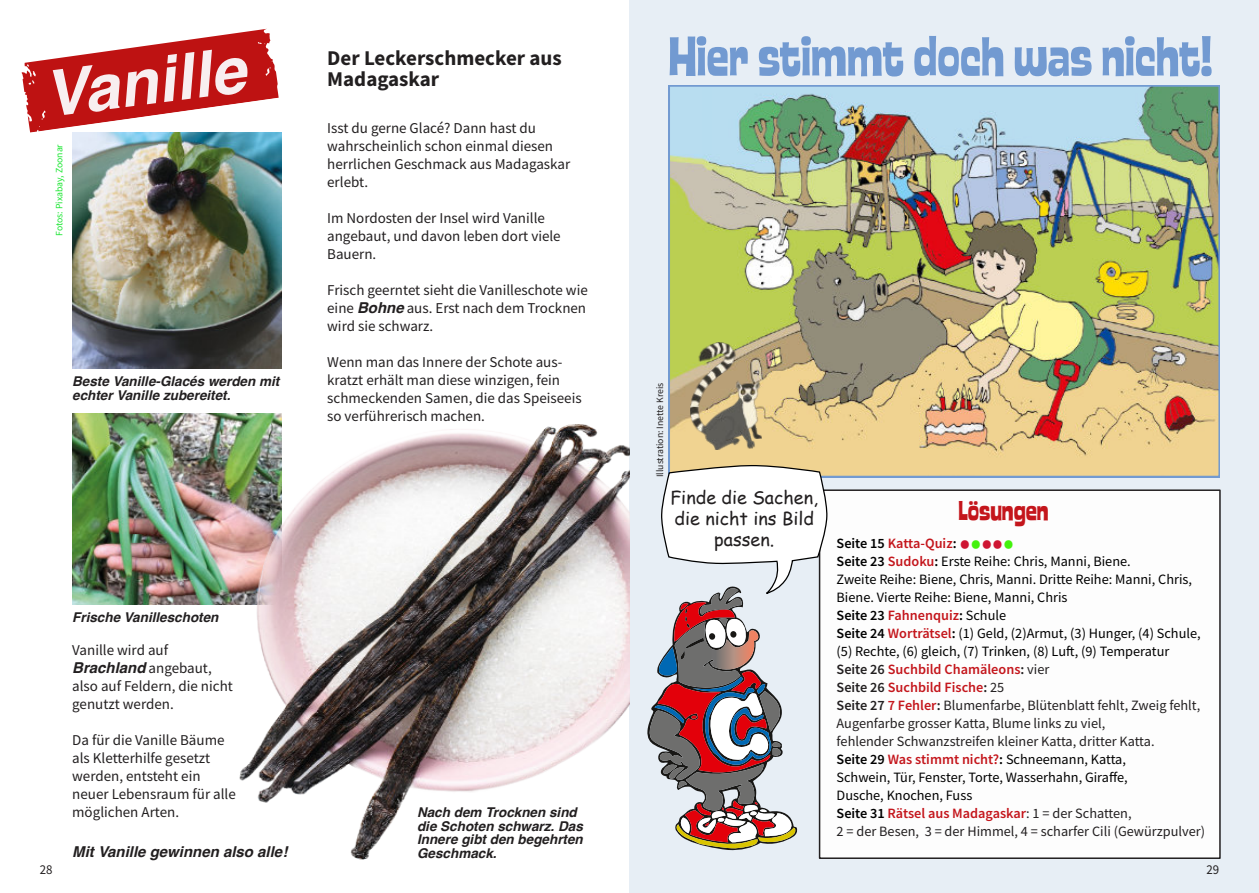
<style>
.page{position:relative;width:1259px;height:893px;background:#fff}
.page>*{position:absolute;margin:0;border:0;box-sizing:border-box;transform-origin:0 0}
.t1{font:italic 700 63.75px "Helvetica";color:#f8eef0}
.t2{font:54px "Ed Interlock";color:#729ad1}
.t3{font:36px "Source Sans Pro";color:#ce1532}
.t4{font:27px "Ed Interlock";color:#c4161c}
.t5{font:700 21px/21px "Source Sans Pro";color:#221f20}
.t6{font:18px/21px "Comic Sans MS";color:#221f20;text-align:center}
.t7{font:15px/18px "Source Sans Pro";color:#221f20}
.t8{font:italic 700 15px "Helvetica";color:#221f20}
.t9{font:14.25px/18px "Source Sans Pro";color:#000}
.t10{font:600 14.25px "Source Sans Pro";color:#c4161c}
.t11{font:italic 700 13.5px/13.5px "Helvetica";color:#221f20}
.t12{font:13.5px "Source Sans Pro";color:#221f20;scale:.95 1}
.t13{font:9.75px "Source Sans Pro";color:#221f20}
.t14{font:9.75px "Source Sans Pro";color:#1ae631}
.s1{font-family:"Helvetica";font-weight:700;font-style:italic}
.s2{font-family:"Source Sans Pro";font-weight:400;font-style:normal}
.s3{color:#000}
.s4{color:#43f20d}
.s5{font-weight:600}
.s6{font-weight:600;color:#c4161c}
.s7{font-weight:600;color:#221f20}
.s8{color:#221f20}
</style>
<div class="page">
<div style="left:629px;top:0;width:630px;height:893px;background:#e7eef5"></div>
<div style="left:819px;top:489px;width:401px;height:370px;background:#fdfdfd;border:2px solid #221f20"></div>
<img style="left:668px;top:85px;width:552px;height:392px">
<img style="left:690px;top:343px;width:71px;height:106px">
<svg style="left:647px;top:465px;width:181px;height:385px"></svg>
<div style="left:709px;top:633px;width:6px;height:7px;background:#181715;border-radius:50%"></div>
<div style="left:730px;top:631px;width:6px;height:7px;background:#181715;border-radius:50%"></div>
<svg style="left:22px;top:29px;width:257px;height:104px"></svg>
<img style="left:72px;top:133px;width:209px;height:236px">
<img style="left:72px;top:413px;width:209px;height:191px">
<img style="left:239px;top:424px;width:390px;height:436px">
<h1 class="t1" style="left:42px;top:69px;width:203px;rotate:-7deg">Vanille</h1>
<h3 class="t5" style="left:327px;top:49px;width:236px">Der Leckerschmecker aus<br>Madagaskar</h3>
<p class="t7" style="left:327px;top:120px;width:244px">Isst du gerne Glacé? Dann hast du wahrscheinlich schon einmal diesen herrlichen Geschmack aus Madagaskar erlebt.</p>
<p class="t7" style="left:327px;top:210px;width:235px">Im Nordosten der Insel wird Vanille angebaut, und davon leben dort viele<br>Bauern.</p>
<p class="t7" style="left:327px;top:282px;width:262px;text-align:justify">Frisch geerntet sieht die Vanilleschote wie eine <span class="s1">Bohne</span> aus. Erst nach dem Trocknen wird sie schwarz.</p>
<p class="t7" style="left:327px;top:354px;width:256px">Wenn man das Innere der Schote aus&shy;kratzt erhält man diese winzigen, fein schmeckenden Samen, die das Speiseeis so verführerisch machen.</p>
<p class="t14" style="left:55px;top:236px;width:93px;rotate:-90deg">Fotos: Pixabay, Zoonar</p>
<p class="t11" style="left:72px;top:375px;width:209px">Beste Vanille-Glacés werden mit echter Vanille zubereitet.</p>
<p class="t11" style="left:72px;top:611px;width:148px">Frische Vanilleschoten</p>
<p class="t7" style="left:72px;top:642px;width:97px">Vanille wird auf</p>
<p class="t8" style="left:72px;top:661px;width:141px">Brachland <span class="s2">angebaut,</span></p>
<p class="t7" style="left:72px;top:678px;width:162px">also auf Feldern, die nicht genutzt werden.</p>
<p class="t7" style="left:72px;top:732px;width:165px">Da für die Vanille Bäume als Kletterhilfe gesetzt werden, entsteht ein neuer Lebensraum für alle möglichen Arten.</p>
<p class="t11" style="left:417px;top:807px;width:167px">Nach dem Trocknen sind die Schoten schwarz. Das<br>Innere gibt den begehrten</p>
<p class="t8" style="left:72px;top:846px;width:217px">Mit Vanille gewinnen also alle!</p>
<p class="t11" style="left:417px;top:847px;width:81px">Geschmack.</p>
<h2 class="t2" style="left:668px;top:35px;width:545px">Hier stimmt doch was nicht!</h2>
<p class="t13" style="left:656px;top:477px;width:96px;rotate:-90deg">Illustration: Inette Kreis</p>
<p class="t6" style="left:670px;top:489px;width:149px">Finde die Sachen, die nicht ins Bild passen.</p>
<h3 class="t4" style="left:958px;top:500px;width:92px">Lösungen</h3>
<p class="t10" style="left:836px;top:537px;width:121px"><span class="s3">Seite 15</span> Katta-Quiz<span class="s3">:</span></p>
<h3 class="t3" style="left:959px;top:527px;width:56px">•<span class="s4">•</span>••<span class="s4">•</span></h3>
<p class="t9" style="left:836px;top:553px;width:370px"><span class="s5">Seite 23</span> <span class="s6">Sudoku</span><span class="s5">:</span> Erste Reihe: Chris, Manni, Biene.<br>Zweite Reihe: Biene, Chris, Manni. Dritte Reihe: Manni, Chris, Biene. Vierte Reihe: Biene, Manni, Chris<br><span class="s5">Seite 23</span> <span class="s6">Fahnenquiz</span><span class="s5">:</span> Schule<br><span class="s5">Seite 24</span> <span class="s6">Worträtsel</span><span class="s5">:</span> (1) Geld, (2)Armut, (3) Hunger, (4) Schule, (5) Rechte, (6) gleich, (7) Trinken, (8) Luft, (9) Temperatur<br><span class="s7">Seite 26</span> <span class="s6">Suchbild Chamäleons</span><span class="s7">:</span> <span class="s8">vier<br></span><span class="s7">Seite 26</span> <span class="s6">Suchbild Fische</span><span class="s7">:</span> <span class="s8">25<br></span><span class="s7">Seite 27</span> <span class="s6">7 Fehler</span><span class="s7">:</span> <span class="s8">Blumenfarbe, Blütenblatt fehlt, Zweig fehlt, Augenfarbe grosser Katta, Blume links zu viel,<br>fehlender Schwanzstreifen kleiner Katta, dritter Katta.<br></span><span class="s5">Seite 29</span> <span class="s6">Was stimmt nicht?</span><span class="s5">:</span> Schneemann, Katta,<br>Schwein, Tür, Fenster, Torte, Wasserhahn, Giraffe,<br>Dusche, Knochen, Fuss<br><span class="s5">Seite 31</span> <span class="s6">Rätsel aus Madagaskar</span><span class="s8">: 1 = der Schatten,<br>2 = der Besen, 3 = der Himmel, 4 = scharfer Cili (Gewürzpulver)</span></p>
<p class="t12" style="left:40px;top:864px;width:15px">28</p>
<p class="t12" style="left:1206px;top:864px;width:15px">29</p>
</div>
